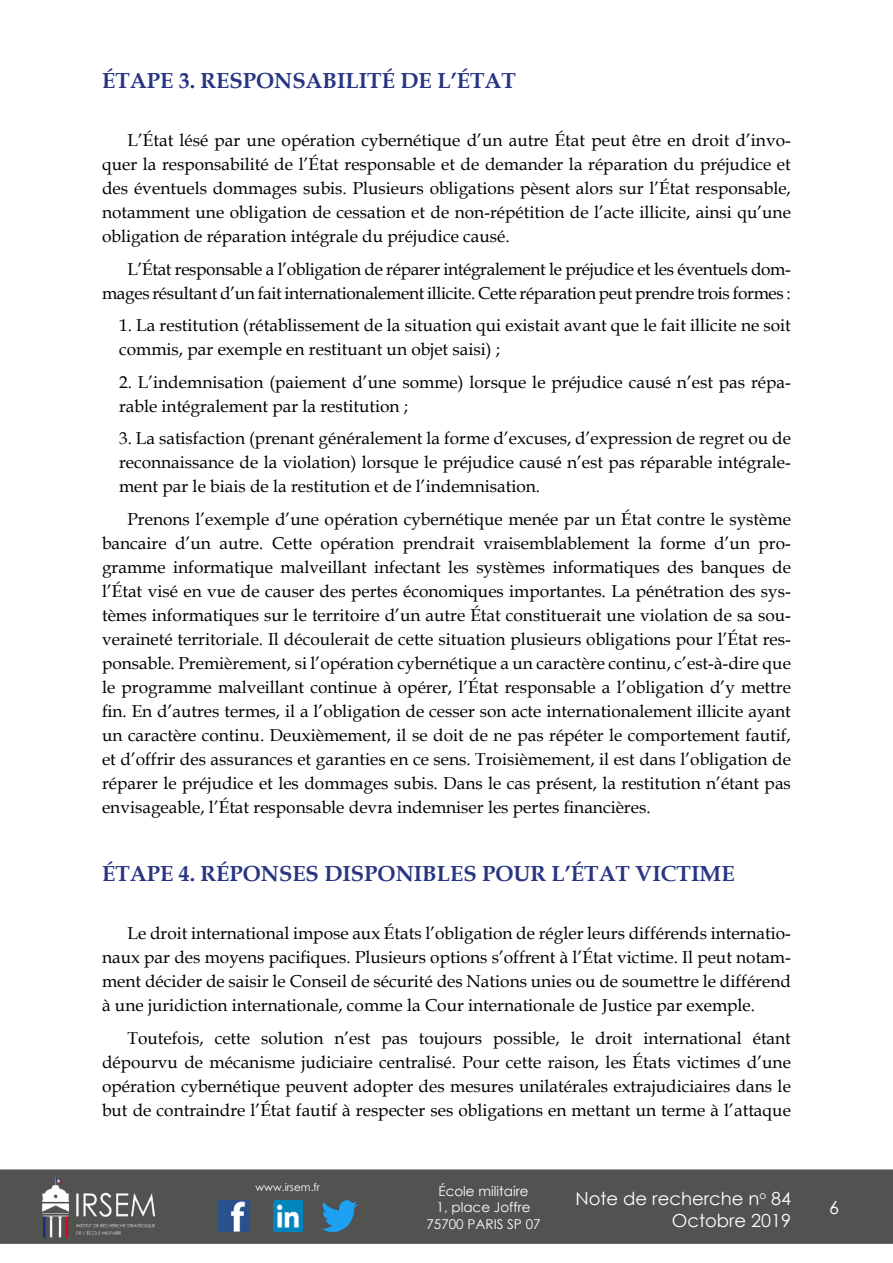
<style>
.page{position:relative;width:893px;height:1263px;background:#fff}
.page>*{position:absolute;margin:0;border:0;box-sizing:border-box;transform-origin:0 0}
.t1{font:700 21.75px "Book Antiqua";color:#283583}
.t2{font:18px/21.6px "Century Gothic";color:#fff;text-align:right}
.t3{font:17.25px/24px "Book Antiqua";color:#000;text-align:justify}
.t4{font:17.25px/24px "Book Antiqua";letter-spacing:-.02em;color:#000;text-align:right}
.t5{font:13.5px/16.2px "Century Gothic";color:#fff;text-align:center}
.t6{font:10.5px "Century Gothic";color:#fff}
</style>
<div class="page">
<div style="left:0;top:1169px;width:893px;height:75px;background:#525251"></div>
<img style="left:39px;top:1169px;width:117px;height:75px">
<img style="left:322px;top:1200px;width:36px;height:32px">
<img style="left:218px;top:1200px;width:31px;height:32px">
<img style="left:274px;top:1200px;width:28px;height:32px">
<p class="t1" style="left:102px;top:66px;width:415px">ÉTAPE 3. RESPONSABILITÉ DE L’ÉTAT</p>
<p class="t3" style="left:102px;top:128px;width:690px;text-indent:26px">L’État lésé par une opération cybernétique d’un autre État peut être en droit d’invo&shy;quer la responsabilité de l’État responsable et de demander la réparation du préjudice et des éventuels dommages subis. Plusieurs obligations pèsent alors sur l’État responsable, notamment une obligation de cessation et de non-répétition de l’acte illicite, ainsi qu’une obligation de réparation intégrale du préjudice causé.</p>
<p class="t4" style="left:102px;top:256px;width:690px">L’État responsable a l’obligation de réparer intégralement le préjudice et les éventuels dom&shy;mages résultant d’un fait internationalement illicite. Cette réparation peut prendre trois formes :</p>
<p class="t3" style="left:119px;top:313px;width:673px">1. La restitution (rétablissement de la situation qui existait avant que le fait illicite ne soit commis, par exemple en restituant un objet saisi) ;</p>
<p class="t3" style="left:119px;top:369px;width:673px">2. L’indemnisation (paiement d’une somme) lorsque le préjudice causé n’est pas répa&shy;rable intégralement par la restitution ;</p>
<p class="t3" style="left:119px;top:426px;width:673px">3. La satisfaction (prenant généralement la forme d’excuses, d’expression de regret ou de reconnaissance de la violation) lorsque le préjudice causé n’est pas réparable intégrale&shy;ment par le biais de la restitution et de l’indemnisation.</p>
<p class="t3" style="left:102px;top:506px;width:690px;text-indent:26px">Prenons l’exemple d’une opération cybernétique menée par un État contre le système bancaire d’un autre. Cette opération prendrait vraisemblablement la forme d’un pro&shy;gramme informatique malveillant infectant les systèmes informatiques des banques de l’État visé en vue de causer des pertes économiques importantes. La pénétration des sys&shy;tèmes informatiques sur le territoire d’un autre État constituerait une violation de sa sou&shy;veraineté territoriale. Il découlerait de cette situation plusieurs obligations pour l’État res&shy;ponsable. Premièrement, si l’opération cybernétique a un caractère continu, c’est-à-dire que le programme malveillant continue à opérer, l’État responsable a l’obligation d’y mettre fin. En d’autres termes, il a l’obligation de cesser son acte internationalement illicite ayant un caractère continu. Deuxièmement, il se doit de ne pas répéter le comportement fautif, et d’offrir des assurances et garanties en ce sens. Troisièmement, il est dans l’obligation de réparer le préjudice et les dommages subis. Dans le cas présent, la restitution n’étant pas envisageable, l’État responsable devra indemniser les pertes financières.</p>
<p class="t1" style="left:102px;top:859px;width:634px">ÉTAPE 4. RÉPONSES DISPONIBLES POUR L’ÉTAT VICTIME</p>
<p class="t3" style="left:102px;top:921px;width:690px;text-indent:26px">Le droit international impose aux États l’obligation de régler leurs différends internatio&shy;naux par des moyens pacifiques. Plusieurs options s’offrent à l’État victime. Il peut notam&shy;ment décider de saisir le Conseil de sécurité des Nations unies ou de soumettre le différend à une juridiction internationale, comme la Cour internationale de Justice par exemple.</p>
<p class="t3" style="left:102px;top:1025px;width:690px;text-indent:26px">Toutefois, cette solution n’est pas toujours possible, le droit international étant dépourvu de mécanisme judiciaire centralisé. Pour cette raison, les États victimes d’une opération cybernétique peuvent adopter des mesures unilatérales extrajudiciaires dans le but de contraindre l’État fautif à respecter ses obligations en mettant un terme à l’attaque</p>
<p class="t6" style="left:256px;top:1179px;width:66px">www.irsem.fr</p>
<p class="t5" style="left:426px;top:1183px;width:116px">École militaire<br>1, place Joffre<br>75700 PARIS SP 07</p>
<p class="t2" style="left:575px;top:1187px;width:217px">Note de recherche n<sup>o</sup> 84<br>Octobre 2019</p>
<p class="t2" style="left:829px;top:1196px;width:11px">6</p>
</div>
